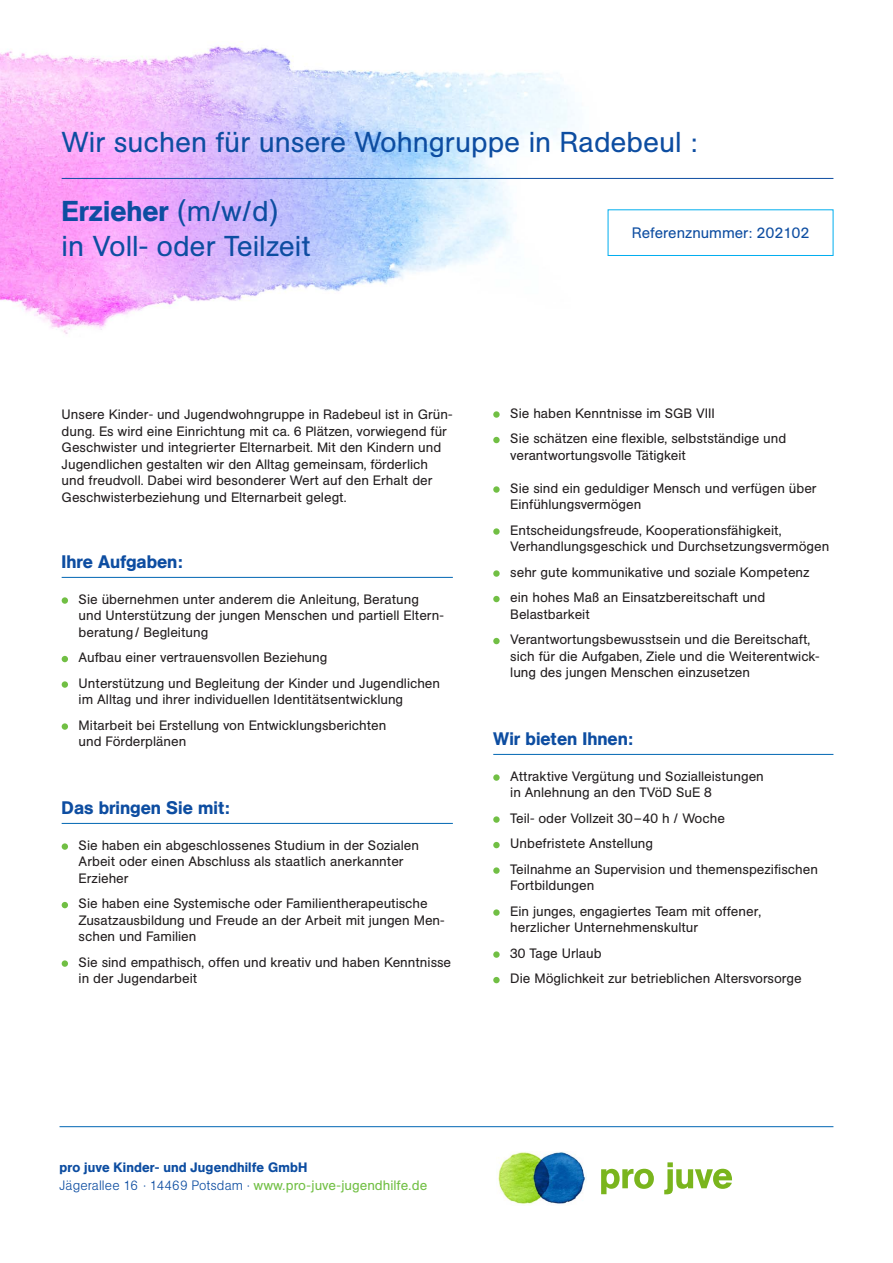
<style>
.page{position:relative;width:893px;height:1263px;background:#fff}
.page>*{position:absolute;margin:0;border:0;box-sizing:border-box;transform-origin:0 0}
.t1{font:28.5px/34.5px "AG Book Pro";color:#0d4da1}
.t2{font:500 18px "AG Book Pro";color:#0d4da1}
.t3{font:15px "AG Book Pro";color:#0d4da1}
.t4{font:13.5px/16.5px "AG Book Pro";color:#231f20}
.t5{font:500 13.5px/18px "AG Book Pro";letter-spacing:.01em;color:#0d4da1}
.s1{font-weight:500}
.s2{font-weight:300}
.s3{font-weight:400;color:#71bf44}
</style>
<div class="page">
<img style="left:0;top:45px;width:630px;height:399px">
<hr style="left:62px;top:577px;width:391px;height:1px;background:#0166b3">
<hr style="left:62px;top:823px;width:391px;height:1px;background:#0166b3">
<div style="left:62px;top:597px;width:6px;height:7px;background:#71bf44;border-radius:50%"></div>
<svg style="left:62px;top:656px;width:6px;height:6px"></svg>
<div style="left:62px;top:681px;width:6px;height:7px;background:#71bf44;border-radius:50%"></div>
<div style="left:62px;top:723px;width:6px;height:7px;background:#71bf44;border-radius:50%"></div>
<div style="left:62px;top:843px;width:6px;height:7px;background:#71bf44;border-radius:50%"></div>
<svg style="left:62px;top:902px;width:6px;height:6px"></svg>
<div style="left:62px;top:960px;width:6px;height:7px;background:#71bf44;border-radius:50%"></div>
<hr style="left:493px;top:754px;width:340px;height:1px;background:#0166b3">
<svg style="left:493px;top:411px;width:7px;height:7px"></svg>
<div style="left:493px;top:437px;width:7px;height:6px;background:#71bf44;border-radius:50%"></div>
<svg style="left:493px;top:486px;width:7px;height:7px"></svg>
<svg style="left:493px;top:528px;width:7px;height:7px"></svg>
<svg style="left:493px;top:570px;width:7px;height:7px"></svg>
<div style="left:493px;top:596px;width:7px;height:6px;background:#71bf44;border-radius:50%"></div>
<div style="left:493px;top:638px;width:7px;height:6px;background:#71bf44;border-radius:50%"></div>
<svg style="left:493px;top:774px;width:7px;height:7px"></svg>
<svg style="left:493px;top:816px;width:7px;height:7px"></svg>
<div style="left:493px;top:842px;width:7px;height:6px;background:#71bf44;border-radius:50%"></div>
<svg style="left:493px;top:867px;width:7px;height:7px"></svg>
<svg style="left:493px;top:909px;width:7px;height:7px"></svg>
<svg style="left:493px;top:951px;width:7px;height:7px"></svg>
<div style="left:493px;top:977px;width:7px;height:6px;background:#71bf44;border-radius:50%"></div>
<hr style="left:62px;top:178px;width:771px;height:1px;background:#0d4da1">
<div style="left:608px;top:209px;width:225px;height:47px;border:1px solid #00aeef"></div>
<hr style="left:60px;top:1126px;width:773px;height:1px;background:#0166b3">
<img style="left:498px;top:1152px;width:88px;height:52px">
<svg style="left:601px;top:1162px;width:131px;height:32px"></svg>
<h1 class="t1" style="left:62px;top:124px;width:637px">Wir suchen für unsere Wohngruppe in Radebeul :</h1>
<h1 class="t1" style="left:62px;top:193px;width:251px"><span class="s1">Erzieher</span> (m/w/d)<br>in Voll- oder Teilzeit</h1>
<p class="t3" style="left:632px;top:223px;width:179px">Referenznummer: 202102</p>
<p class="t4" style="left:62px;top:406px;width:392px">Unsere Kinder- und Jugendwohngruppe in Radebeul ist in Grün&shy;dung. Es wird eine Einrichtung mit ca. 6 Plätzen, vorwiegend für Geschwister und integrierter Elternarbeit. Mit den Kindern und Jugendlichen gestalten wir den Alltag gemeinsam, förderlich und freudvoll. Dabei wird besonderer Wert auf den Erhalt der Geschwisterbeziehung und Elternarbeit gelegt.</p>
<h2 class="t2" style="left:62px;top:550px;width:123px">Ihre Aufgaben:</h2>
<p class="t4" style="left:79px;top:591px;width:367px">Sie übernehmen unter anderem die Anleitung, Beratung und Unterstützung der jungen Menschen und partiell Eltern&shy;beratung/ Begleitung</p>
<p class="t4" style="left:79px;top:645px;width:363px;line-height:25.5px">Aufbau einer vertrauensvollen Beziehung<br>Unterstützung und Begleitung der Kinder und Jugendlichen</p>
<p class="t4" style="left:79px;top:687px;width:326px;line-height:25.5px">im Alltag und ihrer individuellen Identitätsentwicklung<br>Mitarbeit bei Erstellung von Entwicklungsberichten</p>
<p class="t4" style="left:79px;top:733px;width:109px">und Förderplänen</p>
<h2 class="t2" style="left:62px;top:796px;width:169px">Das bringen Sie mit:</h2>
<p class="t4" style="left:79px;top:837px;width:342px">Sie haben ein abgeschlossenes Studium in der Sozialen<br>Arbeit oder einen Abschluss als staatlich anerkannter<br>Erzieher</p>
<p class="t4" style="left:79px;top:895px;width:367px">Sie haben eine Systemische oder Familientherapeutische<br>Zusatzausbildung und Freude an der Arbeit mit jungen Men&shy;schen und Familien</p>
<p class="t4" style="left:79px;top:954px;width:374px">Sie sind empathisch, offen und kreativ und haben Kenntnisse in der Jugendarbeit</p>
<p class="t4" style="left:510px;top:400px;width:278px;line-height:25.5px">Sie haben Kenntnisse im SGB VIII<br>Sie schätzen eine flexible, selbstständige und</p>
<p class="t4" style="left:510px;top:447px;width:177px">verantwortungsvolle Tätigkeit</p>
<p class="t4" style="left:510px;top:480px;width:308px">Sie sind ein geduldiger Mensch und verfügen über<br>Einfühlungsvermögen</p>
<p class="t4" style="left:510px;top:522px;width:321px">Entscheidungsfreude, Kooperationsfähigkeit,<br>Verhandlungsgeschick und Durchsetzungsvermögen</p>
<p class="t4" style="left:510px;top:559px;width:301px;line-height:25.5px">sehr gute kommunikative und soziale Kompetenz ein hohes Maß an Einsatzbereitschaft und</p>
<p class="t4" style="left:510px;top:601px;width:302px;line-height:25.5px">Belastbarkeit<br>Verantwortungsbewusstsein und die Bereitschaft,</p>
<p class="t4" style="left:510px;top:648px;width:311px">sich für die Aufgaben, Ziele und die Weiterentwick&shy;lung des jungen Menschen einzusetzen</p>
<h2 class="t2" style="left:493px;top:727px;width:141px">Wir bieten Ihnen:</h2>
<p class="t4" style="left:510px;top:768px;width:255px">Attraktive Vergütung und Sozialleistungen in Anlehnung an den TVöD SuE 8</p>
<p class="t4" style="left:510px;top:805px;width:309px;line-height:25.5px">Teil- oder Vollzeit 30–40 h / Woche<br>Unbefristete Anstellung<br>Teilnahme an Supervision und themenspezifischen</p>
<p class="t4" style="left:510px;top:873px;width:252px;line-height:25.5px">Fortbildungen<br>Ein junges, engagiertes Team mit offener,</p>
<p class="t4" style="left:510px;top:915px;width:293px;line-height:25.5px">herzlicher Unternehmenskultur<br>30 Tage Urlaub<br>Die Möglichkeit zur betrieblichen Altersvorsorge</p>
<p class="t5" style="left:60px;top:1158px;width:369px">pro juve Kinder- und Jugendhilfe GmbH<br><span class="s2">Jägerallee 16 · 14469 Potsdam ·</span> <span class="s3">www.pro-juve-jugendhilfe.de</span></p>
</div>
